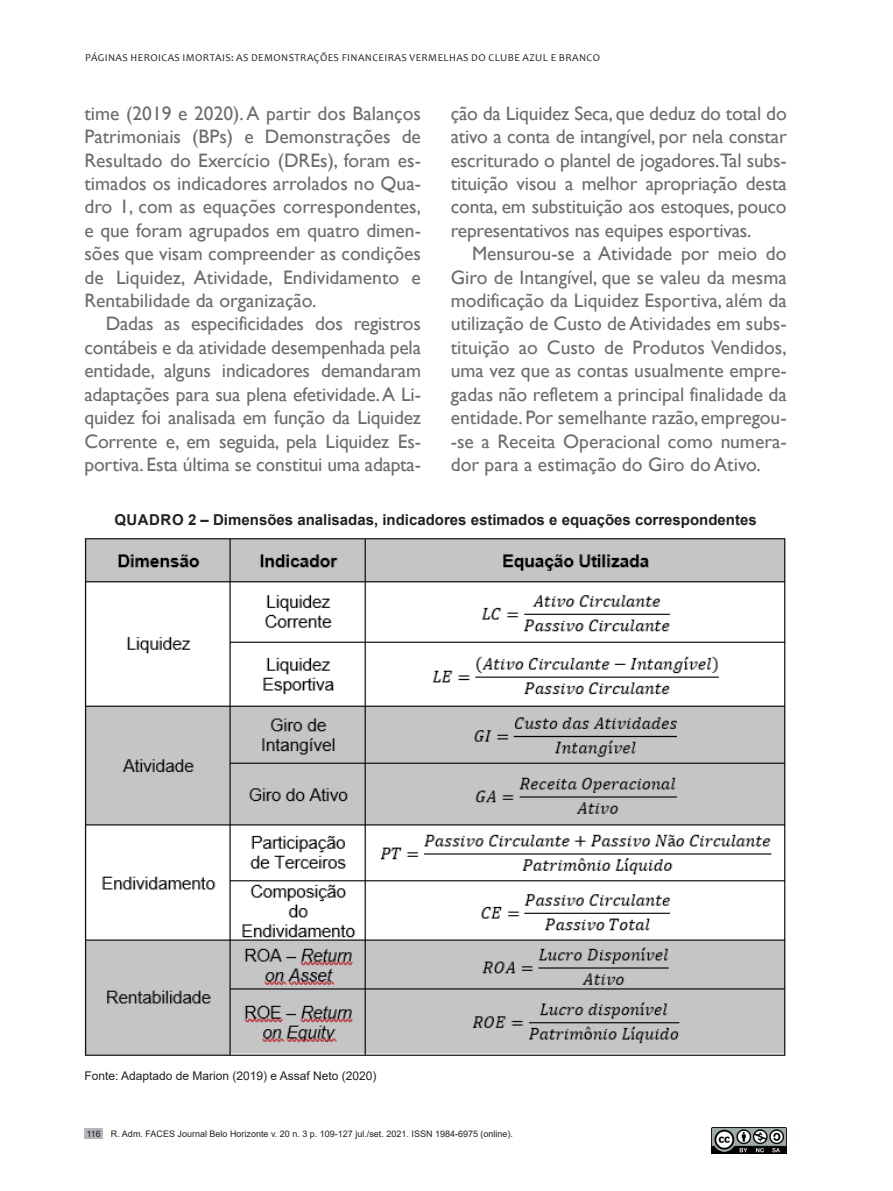
<style>
.page{position:relative;width:893px;height:1191px;background:#fff}
.page>*{position:absolute;margin:0;border:0;box-sizing:border-box;transform-origin:0 0}
.t1{font:19.5px/23.4px "Gill Sans";letter-spacing:-.01em;color:#6c6d70;text-align:justify}
.t2{font:700 15px "Arial";color:#231f20}
.t3{font:12px "Arial";color:#231f20}
.t4{font:10.5px "Candara";letter-spacing:.04em;color:#231f20}
.t5{font:9px "Arial";color:#231f20}
</style>
<div class="page">
<div style="left:84px;top:1128px;width:19px;height:10px;background:#b4b6bd"></div>
<img style="left:712px;top:1127px;width:75px;height:26px">
<img style="left:84px;top:538px;width:702px;height:518px">
<p class="t4" style="left:85px;top:51px;width:516px">PÁGINAS HEROICAS IMORTAIS: AS DEMONSTRAÇÕES FINANCEIRAS VERMELHAS DO CLUBE AZUL E BRANCO</p>
<p class="t1" style="left:84px;top:102px;width:338px">time (2019 e 2020). A partir dos Balanços Patrimoniais (BPs) e Demonstrações de Resultado do Exercício (DREs), foram es&shy;timados os indicadores arrolados no Qua&shy;dro 1, com as equações correspondentes, e que foram agrupados em quatro dimen&shy;sões que visam compreender as condições de Liquidez, Atividade, Endividamento e Rentabilidade da organização.</p>
<p class="t1" style="left:84px;top:312px;width:338px;text-indent:21px">Dadas as especificidades dos registros contábeis e da atividade desempenhada pela entidade, alguns indicadores demandaram adaptações para sua plena efetividade. A Li&shy;quidez foi analisada em função da Liquidez Corrente e, em seguida, pela Liquidez Es&shy;portiva. Esta última se constitui uma adapta-</p>
<p class="t1" style="left:451px;top:102px;width:337px">ção da Liquidez Seca, que deduz do total do ativo a conta de intangível, por nela constar escriturado o plantel de jogadores.Tal subs&shy;tituição visou a melhor apropriação desta conta, em substituição aos estoques, pouco representativos nas equipes esportivas.</p>
<p class="t1" style="left:451px;top:242px;width:337px;text-indent:21px">Mensurou-se a Atividade por meio do Giro de Intangível, que se valeu da mesma modificação da Liquidez Esportiva, além da utilização de Custo de Atividades em subs&shy;tituição ao Custo de Produtos Vendidos, uma vez que as contas usualmente empre&shy;gadas não refletem a principal finalidade da entidade. Por semelhante razão, empregou--se a Receita Operacional como numera&shy;dor para a estimação do Giro do Ativo.</p>
<p class="t2" style="left:114px;top:509px;width:644px">QUADRO 2 – Dimensões analisadas, indicadores estimados e equações correspondentes</p>
<p class="t3" style="left:84px;top:1067px;width:294px">Fonte: Adaptado de Marion (2019) e Assaf Neto (2020)</p>
<p class="t5" style="left:87px;top:1127px;width:428px">116 R. Adm. FACES Journal Belo Horizonte v. 20 n. 3 p. 109-127 jul./set. 2021. ISSN 1984-6975 (online).</p>
</div>
